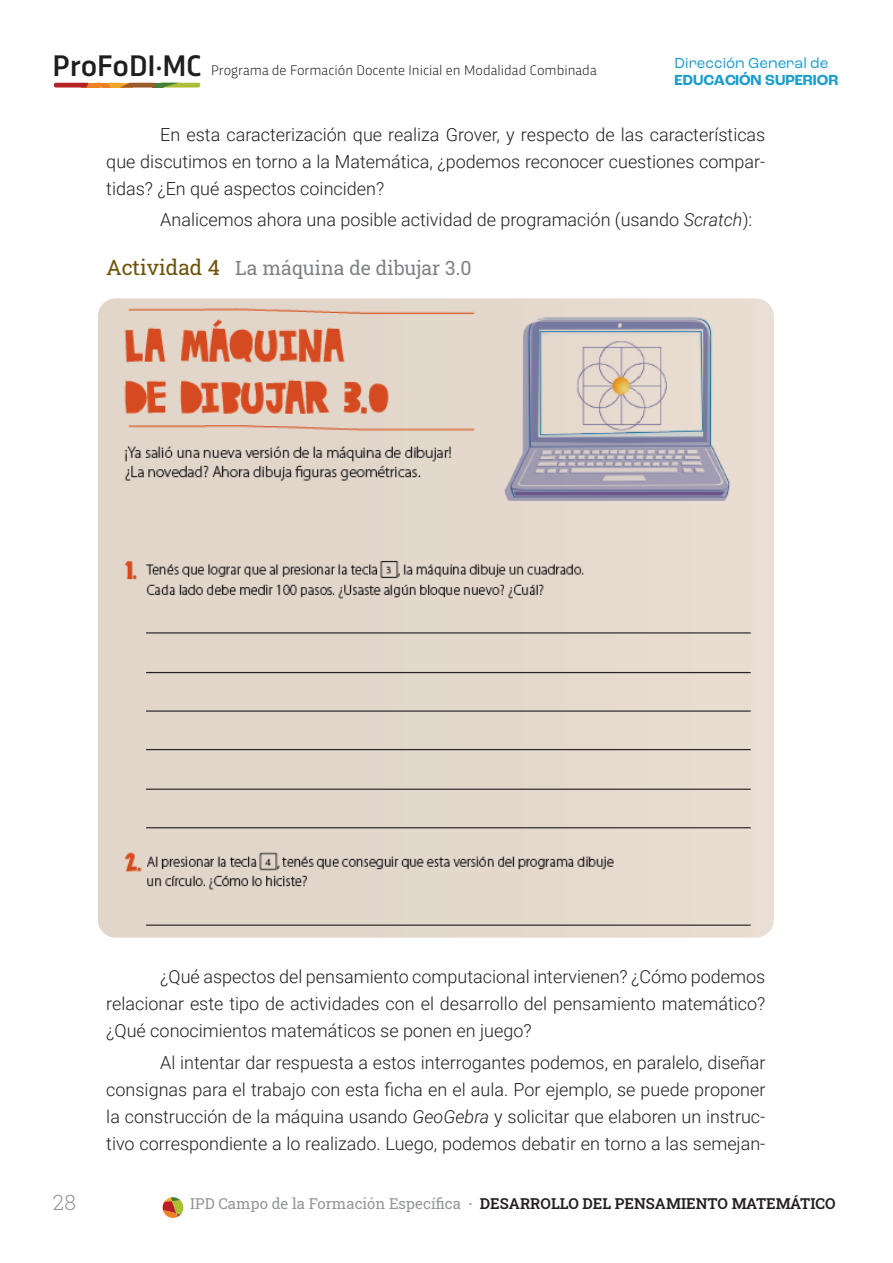
<style>
.page{position:relative;width:893px;height:1263px;background:#fff}
.page>*{position:absolute;margin:0;border:0;box-sizing:border-box;transform-origin:0 0}
.t1{font:500 31.2px "Trasandina W03";color:#201d1e}
.t2{font:300 21px "Roboto Slab";color:#939598}
.t3{font:19.5px "Roboto Slab";color:#808285}
.t4{font:300 18px/27px "Roboto";color:#231f20;text-align:justify}
.t5{font:15.3px "Roc Grotesk";color:#1c9ccc}
.t6{font:700 15.3px "Roc Grotesk";color:#1c9ccc}
.t7{font:600 15px "Roboto Slab";color:#231f20}
.t8{font:300 14.55px "Trasandina W03";color:#231f20}
.s1{font-style:italic}
.s2{font-size:21px;color:#6e5408}
.s3{font-weight:400;color:#939598}
.s4{color:#939598}
</style>
<div class="page">
<svg style="left:98px;top:298px;width:676px;height:640px"></svg>
<svg style="left:54px;top:83px;width:146px;height:5px"></svg>
<svg style="left:163px;top:1197px;width:21px;height:21px"></svg>
<img style="left:121px;top:306px;width:630px;height:620px">
<h1 class="t1" style="left:52px;top:42px;width:150px">ProFoDI·MC</h1>
<p class="t8" style="left:211px;top:59px;width:387px">Programa de Formación Docente Inicial en Modalidad Combinada</p>
<p class="t5" style="left:675px;top:54px;width:155px">Dirección General de</p>
<p class="t6" style="left:675px;top:70px;width:165px">EDUCACIÓN SUPERIOR</p>
<p class="t4" style="left:106px;top:120px;width:661px;text-indent:54px">En esta caracterización que realiza Grover, y respecto de las características que discutimos en torno a la Matemática, ¿podemos reconocer cuestiones compar&shy;tidas? ¿En qué aspectos coinciden?</p>
<p class="t4" style="left:160px;top:206px;width:593px">Analicemos ahora una posible actividad de programación (usando <span class="s1">Scratch</span>):</p>
<p class="t3" style="left:106px;top:254px;width:367px"><span class="s2">Actividad 4</span> La máquina de dibujar 3.0</p>
<p class="t4" style="left:106px;top:963px;width:661px;text-indent:54px">¿Qué aspectos del pensamiento computacional intervienen? ¿Cómo podemos relacionar este tipo de actividades con el desarrollo del pensamiento matemático? ¿Qué conocimientos matemáticos se ponen en juego?</p>
<p class="t4" style="left:106px;top:1048px;width:661px;text-indent:54px">Al intentar dar respuesta a estos interrogantes podemos, en paralelo, diseñar consignas para el trabajo con esta ficha en el aula. Por ejemplo, se puede proponer la construcción de la máquina usando <span class="s1">GeoGebra</span> y solicitar que elaboren un instruc&shy;tivo correspondiente a lo realizado. Luego, podemos debatir en torno a las semejan-</p>
<p class="t2" style="left:53px;top:1187px;width:24px">28</p>
<p class="t7" style="left:190px;top:1193px;width:647px"><span class="s3">IPD Campo de la Formación Específica</span> <span class="s4">·</span> DESARROLLO DEL PENSAMIENTO MATEMÁTICO</p>
</div>
